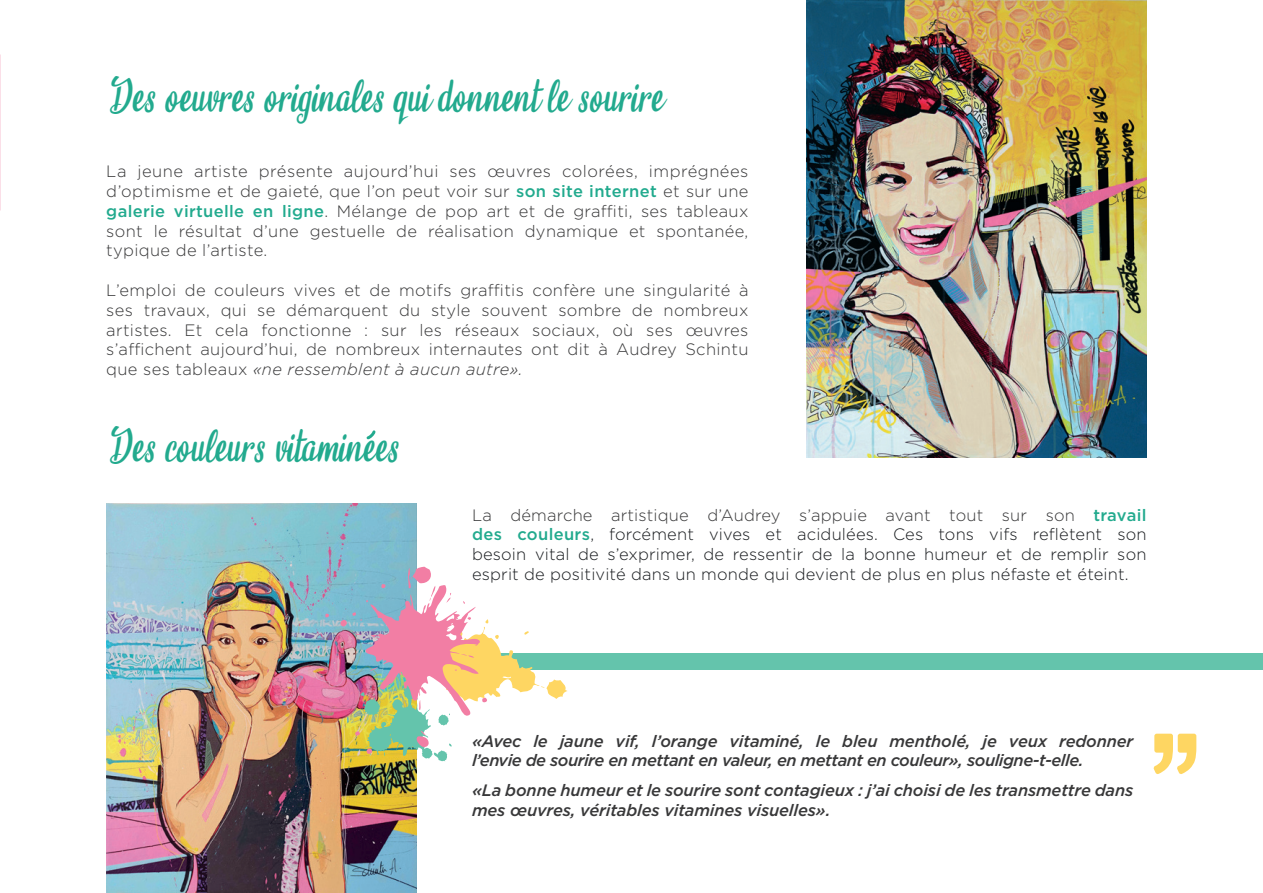
<style>
.page{position:relative;width:1263px;height:893px;background:#fff}
.page>*{position:absolute;margin:0;border:0;box-sizing:border-box;transform-origin:0 0}
.t1{font:46.5px "Believeit";color:#22aa8e}
.t2{font:300 16.5px/19.8px "Gotham";letter-spacing:.02em;color:#383839;text-align:justify}
.t3{font:300 16.5px/19.8px "Gotham";letter-spacing:.01em;color:#191c1f;text-align:justify}
.t4{font:italic 500 16.5px/19.5px "Gotham";letter-spacing:-.03em;color:#383839}
.t5{font:italic 500 16.5px/19.5px "Gotham";letter-spacing:-.01em;color:#383839}
.s1{font-weight:500;color:#22aa8e}
.s2{font-style:italic}
.s3{color:#383839}
</style>
<div class="page">
<div style="left:390px;top:653px;width:873px;height:16px;background:#64c4ac"></div>
<img style="left:806px;top:0;width:340px;height:457px">
<svg style="left:366px;top:430px;width:10px;height:10px"></svg>
<img style="left:107px;top:503px;width:310px;height:389px">
<img style="left:325px;top:567px;width:242px;height:202px">
<svg style="left:1153px;top:734px;width:43px;height:40px"></svg>
<h1 class="t1" style="left:106px;top:75px;width:559px">Des oeuvres originales qui donnent le sourire</h1>
<p class="t2" style="left:106px;top:161px;width:644px">La jeune artiste présente aujourd’hui ses œuvres colorées, imprégnées d’optimisme et de gaieté, que l’on peut voir sur <span class="s1">son site internet</span> et sur une <span class="s1">galerie virtuelle en ligne</span>. Mélange de pop art et de graffiti, ses tableaux sont le résultat d’une gestuelle de réalisation dynamique et spontanée, typique de l’artiste.</p>
<p class="t2" style="left:106px;top:280px;width:644px">L’emploi de couleurs vives et de motifs graffitis confère une singularité à ses travaux, qui se démarquent du style souvent sombre de nombreux artistes. Et cela fonctionne : sur les réseaux sociaux, où ses œuvres s’affichent aujourd’hui, de nombreux internautes ont dit à Audrey Schintu que ses tableaux <span class="s2">«ne ressemblent à aucun autre».</span></p>
<h1 class="t1" style="left:106px;top:424px;width:295px">Des couleurs vitaminees</h1>
<p class="t3" style="left:472px;top:504px;width:676px"><span class="s3">La démarche artistique d’Audrey s’appuie avant tout sur son</span> <span class="s1">travail des couleurs</span>, forcément vives et acidulées. Ces tons vifs reflètent son besoin vital de s’exprimer, de ressentir de la bonne humeur et de remplir son esprit de positivité dans un monde qui devient de plus en plus néfaste et éteint.</p>
<p class="t4" style="left:472px;top:731px;width:663px">«Avec le jaune vif, l’orange vitaminé, le bleu mentholé, je veux redonner l’envie de sourire en mettant en valeur, en mettant en couleur», souligne-t-elle.</p>
<p class="t5" style="left:472px;top:781px;width:663px">«La bonne humeur et le sourire sont contagieux : j’ai choisi de les transmettre dans mes œuvres, véritables vitamines visuelles».</p>
</div>
